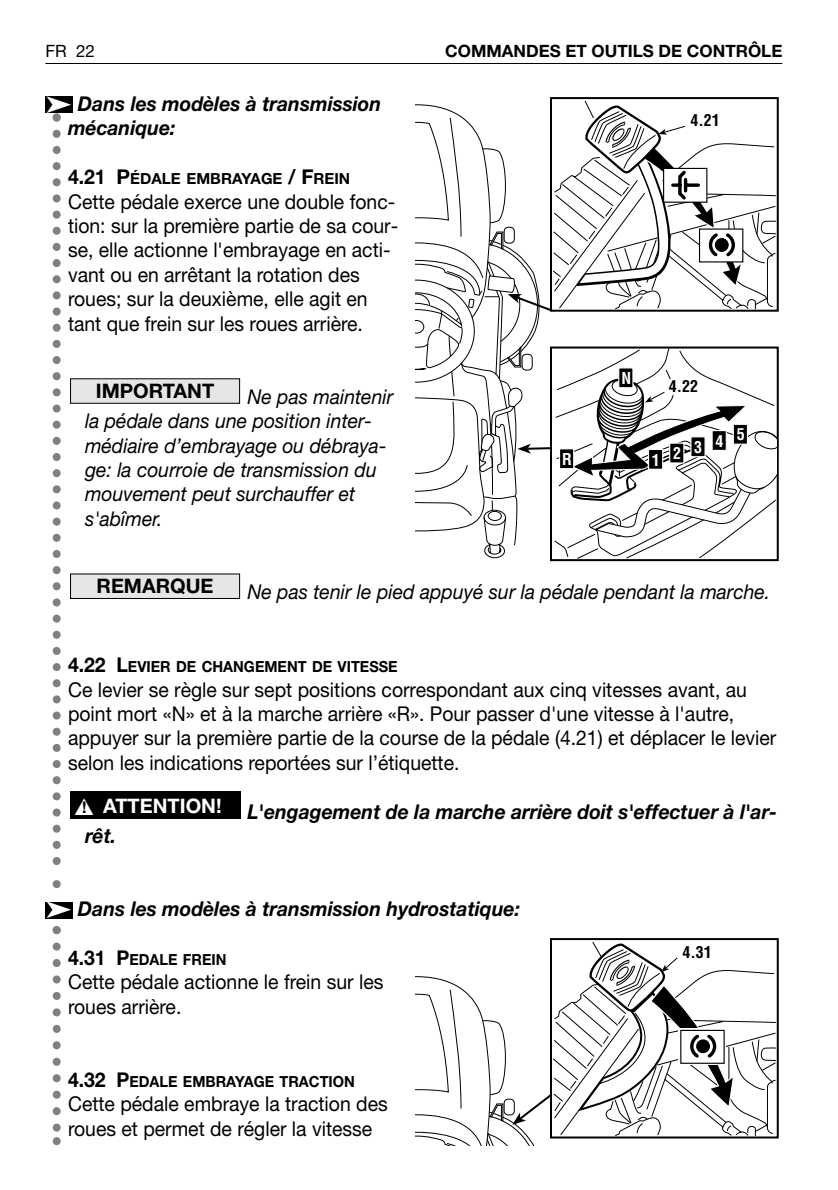
<style>
.page{position:relative;width:838px;height:1190px;background:#fff}
.page>*{position:absolute;margin:0;border:0;box-sizing:border-box;transform-origin:0 0}
.t1{font:20.4px/24.4px "Helvetica Neue";color:#000;scale:.95 1}
.t2{font:italic 20.4px/24.4px "Helvetica Neue";color:#000;scale:.95 1}
.t3{font:italic 700 20.4px/24.4px "Helvetica Neue";color:#000;scale:.95 1}
.t4{font:700 20px "Helvetica Neue";color:#000}
.t5{font:700 20px "Helvetica Neue";color:#fff}
.t6{font:700 17px "Helvetica Neue";color:#000}
.t7{font:17px "Helvetica Neue";color:#000}
.t8{font:700 condensed 16px "Helvetica";color:#000}
.t9{font:700 condensed 16px "Helvetica";letter-spacing:.825em;color:#fff}
.t10{font:700 15.4px "Helvetica Neue";color:#000;scale:.95 1}
.t11{font:700 15.4px "Helvetica Neue";color:#000}
.s1{font-size:20.4px}
.s2{font-family:"European Pi Three";font-weight:400;font-size:24px}
.s3{font-size:16px;color:#000}
</style>
<div class="page">
<div style="left:45px;top:902px;width:28px;height:17px;background:#000"></div>
<div style="left:70px;top:791px;width:170px;height:28px;background:#000"></div>
<div style="left:71px;top:574px;width:168px;height:24px;background:#e6e6e6"></div>
<div style="left:70px;top:573px;width:170px;height:26px;border:1px solid #000"></div>
<div style="left:71px;top:379px;width:168px;height:24px;background:#e6e6e6"></div>
<div style="left:70px;top:378px;width:170px;height:26px;border:1px solid #000"></div>
<div style="left:45px;top:96px;width:28px;height:17px;background:#000"></div>
<hr style="left:45px;top:63px;width:737px;height:1px;background:#000">
<svg style="left:53px;top:926px;width:8px;height:219px"></svg>
<svg style="left:415px;top:939px;width:362px;height:206px"></svg>
<svg style="left:550px;top:451px;width:229px;height:111px"></svg>
<svg style="left:540px;top:97px;width:239px;height:354px"></svg>
<svg style="left:415px;top:105px;width:125px;height:453px"></svg>
<svg style="left:552px;top:101px;width:225px;height:209px"></svg>
<svg style="left:555px;top:347px;width:222px;height:212px"></svg>
<div style="left:669px;top:379px;width:29px;height:16px;background:#fff"></div>
<svg style="left:52px;top:113px;width:19px;height:775px"></svg>
<p class="t7" style="left:45px;top:45px;width:51px">FR 22</p>
<p class="t6" style="left:445px;top:45px;width:339px">COMMANDES ET OUTILS DE CONTRÔLE</p>
<p class="t3" style="left:68px;top:93px;width:331px;text-indent:10px">Dans les modèles à transmission mécanique:</p>
<p class="t11" style="left:68px;top:173px;width:284px"><span class="s1">4.21 P</span>ÉDALE EMBRAYAGE <span class="s1">/ F</span>REIN</p>
<p class="t1" style="left:68px;top:191px;width:349px">Cette pédale exerce une double fonc&shy;tion: sur la première partie de sa cour&shy;se, elle actionne l'embrayage en acti&shy;vant ou en arrêtant la rotation des roues; sur la deuxième, elle agit en tant que frein sur les roues arrière.</p>
<p class="t4" style="left:96px;top:384px;width:120px">IMPORTANT</p>
<p class="t2" style="left:85px;top:386px;width:326px;text-indent:162px">Ne pas maintenir la pédale dans une position inter&shy;médiaire d’embrayage ou débraya&shy;ge: la courroie de transmission du mouvement peut surchauffer et s'abîmer.</p>
<p class="t8" style="left:690px;top:114px;width:31px">4.21</p>
<p class="t9" style="left:562px;top:453px;width:11px">R</p>
<p class="t9" style="left:621px;top:372px;width:11px">N</p>
<p class="t8" style="left:669px;top:380px;width:31px">4.22</p>
<p class="t9" style="left:652px;top:441px;width:94px">12345</p>
<p class="t4" style="left:97px;top:579px;width:119px">REMARQUE</p>
<p class="t2" style="left:247px;top:582px;width:552px">Ne pas tenir le pied appuyé sur la pédale pendant la marche.</p>
<p class="t10" style="left:68px;top:661px;width:348px"><span class="s1">4.22 L</span>EVIER DE CHANGEMENT DE VITESSE</p>
<p class="t1" style="left:68px;top:679px;width:747px">Ce levier se règle sur sept positions correspondant aux cinq vitesses avant, au point mort «N» et à la marche arrière «R». Pour passer d'une vitesse à l'autre, appuyer sur la première partie de la course de la pédale (4.21) et déplacer le levier selon les indications reportées sur l’étiquette.</p>
<p class="t3" style="left:247px;top:801px;width:559px">L'engagement de la marche arrière doit s'effectuer à l'ar-</p>
<p class="t3" style="left:85px;top:825px;width:34px">rêt.</p>
<p class="t5" style="left:74px;top:799px;width:149px"><span class="s2">-</span><span class="s3">!</span> ATTENTION!</p>
<p class="t3" style="left:78px;top:899px;width:467px">Dans les modèles à transmission hydrostatique:</p>
<p class="t10" style="left:68px;top:954px;width:168px"><span class="s1">4.31 P</span>EDALE FREIN</p>
<p class="t1" style="left:68px;top:972px;width:334px">Cette pédale actionne le frein sur les roues arrière.</p>
<p class="t10" style="left:68px;top:1076px;width:304px"><span class="s1">4.32 P</span>EDALE EMBRAYAGE TRACTION</p>
<p class="t1" style="left:68px;top:1094px;width:338px">Cette pédale embraye la traction des roues et permet de régler la vitesse</p>
<p class="t8" style="left:682px;top:946px;width:31px">4.31</p>
</div>
